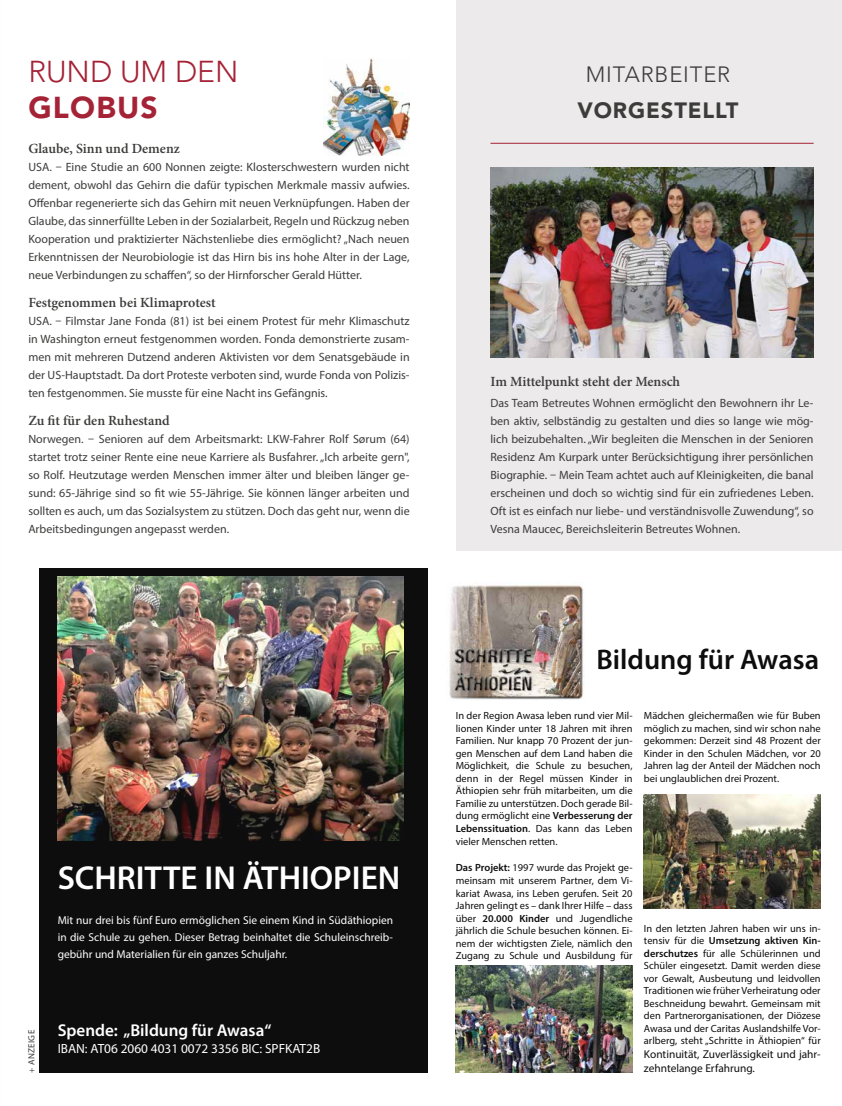
<style>
.page{position:relative;width:842px;height:1106px;background:#fff}
.page>*{position:absolute;margin:0;border:0;box-sizing:border-box;transform-origin:0 0}
.t1{font:600 33.3px "Myriad Pro";color:#fff}
.t2{font:300 30px "Avenir LT Std";color:#a52336}
.t3{font:900 30px "Avenir LT Std";letter-spacing:.04em;color:#a52336}
.t4{font:600 28.4px "Myriad Pro";color:#000}
.t5{font:300 22px "Avenir LT Std";letter-spacing:.04em;color:#3c3c3b}
.t6{font:900 22px "Avenir LT Std";letter-spacing:.04em;color:#3c3c3b}
.t7{font:600 17.1px "Myriad Pro";color:#fff}
.t8{font:600 14px "Minion Pro";letter-spacing:-.005em;color:#3c3c3b}
.t9{font:13.3px "Myriad Pro";color:#fff}
.t10{font:12px/18px "Myriad Pro";color:#3c3c3b;text-align:justify}
.t11{font:11.4px/17.1px "Myriad Pro";color:#fff;text-align:justify}
.t12{font:11.4px/13.7px "Myriad Pro";color:#000}
.t13{font:10.4px/12.5px "Myriad Pro";color:#000;text-align:justify}
.t14{font:9px "Myriad Pro";letter-spacing:.035em;color:#3c3c3b}
.s1{font-weight:600}
</style>
<div class="page">
<img style="left:323px;top:59px;width:87px;height:97px">
<div style="left:40px;top:568px;width:388px;height:504px;background:#0d0d0d"></div>
<img style="left:58px;top:576px;width:345px;height:264px">
<img style="left:449px;top:582px;width:135px;height:118px">
<img style="left:644px;top:794px;width:177px;height:114px">
<img style="left:456px;top:965px;width:176px;height:107px">
<div style="left:457px;top:0;width:385px;height:550px;background:#eceaeb"></div>
<hr style="left:490px;top:143px;width:324px;height:1px;background:#a52336">
<img style="left:490px;top:167px;width:324px;height:191px">
<h2 class="t2" style="left:28px;top:54px;width:212px">RUND UM DEN</h2>
<h2 class="t3" style="left:28px;top:90px;width:131px">GLOBUS</h2>
<p class="t8" style="left:28px;top:139px;width:153px">Glaube, Sinn und Demenz</p>
<p class="t10" style="left:28px;top:158px;width:383px">USA. – Eine Studie an 600 Nonnen zeigte: Klosterschwestern wurden nicht dement, obwohl das Gehirn die dafür typischen Merkmale massiv aufwies.<br>Offenbar regenerierte sich das Gehirn mit neuen Verknüpfungen. Haben der Glaube, das sinnerfüllte Leben in der Sozialarbeit, Regeln und Rückzug neben Kooperation und praktizierter Nächstenliebe dies ermöglicht? „Nach neuen Erkenntnissen der Neurobiologie ist das Hirn bis ins hohe Alter in der Lage, neue Verbindungen zu schaffen“, so der Hirnforscher Gerald Hütter.</p>
<p class="t8" style="left:28px;top:293px;width:189px">Festgenommen bei Klimaprotest</p>
<p class="t10" style="left:28px;top:312px;width:383px">USA. – Filmstar Jane Fonda (81) ist bei einem Protest für mehr Klimaschutz in Washington erneut festgenommen worden. Fonda demonstrierte zusam&shy;men mit mehreren Dutzend anderen Aktivisten vor dem Senatsgebäude in der US-Hauptstadt. Da dort Proteste verboten sind, wurde Fonda von Polizis&shy;ten festgenommen. Sie musste für eine Nacht ins Gefängnis.</p>
<p class="t8" style="left:28px;top:411px;width:143px">Zu fit für den Ruhestand</p>
<p class="t10" style="left:28px;top:430px;width:383px">Norwegen. – Senioren auf dem Arbeitsmarkt: LKW-Fahrer Rolf Sørum (64) startet trotz seiner Rente eine neue Karriere als Busfahrer. „Ich arbeite gern", so Rolf. Heutzutage werden Menschen immer älter und bleiben länger ge&shy;sund: 65-Jährige sind so fit wie 55-Jährige. Sie können länger arbeiten und sollten es auch, um das Sozialsystem zu stützen. Doch das geht nur, wenn die Arbeitsbedingungen angepasst werden.</p>
<h1 class="t1" style="left:58px;top:857px;width:344px">SCHRITTE IN ÄTHIOPIEN</h1>
<p class="t11" style="left:58px;top:911px;width:337px">Mit nur drei bis fünf Euro ermöglichen Sie einem Kind in Südäthiopien in die Schule zu gehen. Dieser Betrag beinhaltet die Schuleinschreib&shy;gebühr und Materialien für ein ganzes Schuljahr.</p>
<p class="t14" style="left:26px;top:1072px;width:44px;rotate:-90deg">+ ANZEIGE</p>
<h3 class="t7" style="left:58px;top:1019px;width:215px">Spende: „Bildung für Awasa“</h3>
<p class="t9" style="left:58px;top:1040px;width:264px">IBAN: AT06 2060 4031 0072 3356 BIC: SPFKAT2B</p>
<h3 class="t5" style="left:586px;top:62px;width:146px">MITARBEITER</h3>
<h3 class="t6" style="left:577px;top:97px;width:163px">VORGESTELLT</h3>
<p class="t8" style="left:490px;top:372px;width:191px">Im Mittelpunkt steht der Mensch</p>
<p class="t10" style="left:490px;top:393px;width:325px">Das Team Betreutes Wohnen ermöglicht den Bewohnern ihr Le&shy;ben aktiv, selbständig zu gestalten und dies so lange wie mög&shy;lich beizubehalten. „Wir begleiten die Menschen in der Senioren Residenz Am Kurpark unter Berücksichtigung ihrer persönlichen Biographie. – Mein Team achtet auch auf Kleinigkeiten, die banal erscheinen und doch so wichtig sind für ein zufriedenes Leben.<br>Oft ist es einfach nur liebe- und verständnisvolle Zuwendung“, so Vesna Maucec, Bereichsleiterin Betreutes Wohnen.</p>
<h3 class="t4" style="left:597px;top:641px;width:224px">Bildung für Awasa</h3>
<p class="t13" style="left:456px;top:709px;width:178px">In der Region Awasa leben rund vier Mil&shy;lionen Kinder unter 18 Jahren mit ihren Familien. Nur knapp 70 Prozent der jun&shy;gen Menschen auf dem Land haben die Möglichkeit, die Schule zu besuchen, denn in der Regel müssen Kinder in Äthiopien sehr früh mitarbeiten, um die Familie zu unterstützen. Doch gerade Bil&shy;dung ermöglicht eine <span class="s1">Verbesserung der Lebenssituation</span>. Das kann das Leben</p>
<p class="t13" style="left:456px;top:835px;width:103px">vieler Menschen retten.</p>
<p class="t13" style="left:456px;top:861px;width:178px"><span class="s1">Das Projekt:</span> 1997 wurde das Projekt ge&shy;meinsam mit unserem Partner, dem Vi&shy;kariat Awasa, ins Leben gerufen. Seit 20<br>Jahren gelingt es – dank Ihrer Hilfe – dass über <span class="s1">20.000 Kinder</span> und Jugendliche jährlich die Schule besuchen können. Ei&shy;nem der wichtigsten Ziele, nämlich den Zugang zu Schule und Ausbildung für</p>
<p class="t13" style="left:644px;top:709px;width:178px">Mädchen gleichermaßen wie für Buben möglich zu machen, sind wir schon nahe gekommen: Derzeit sind 48 Prozent der Kinder in den Schulen Mädchen, vor 20<br>Jahren lag der Anteil der Mädchen noch bei unglaublichen drei Prozent.</p>
<p class="t13" style="left:644px;top:921px;width:178px">In den letzten Jahren haben wir uns in&shy;tensiv für die <span class="s1">Umsetzung aktiven Kin&shy;derschutzes</span> für alle Schülerinnen und Schüler eingesetzt. Damit werden diese vor Gewalt, Ausbeutung und leidvollen Traditionen wie früher Verheiratung oder Beschneidung bewahrt. Gemeinsam mit den Partnerorganisationen, der Diözese Awasa und der Caritas Auslandshilfe Vor&shy;arlberg, steht „Schritte in Äthiopien“ für</p>
<p class="t12" style="left:644px;top:1047px;width:178px">Kontinuität, Zuverlässigkeit und jahr&shy;zehntelange Erfahrung.</p>
</div>
